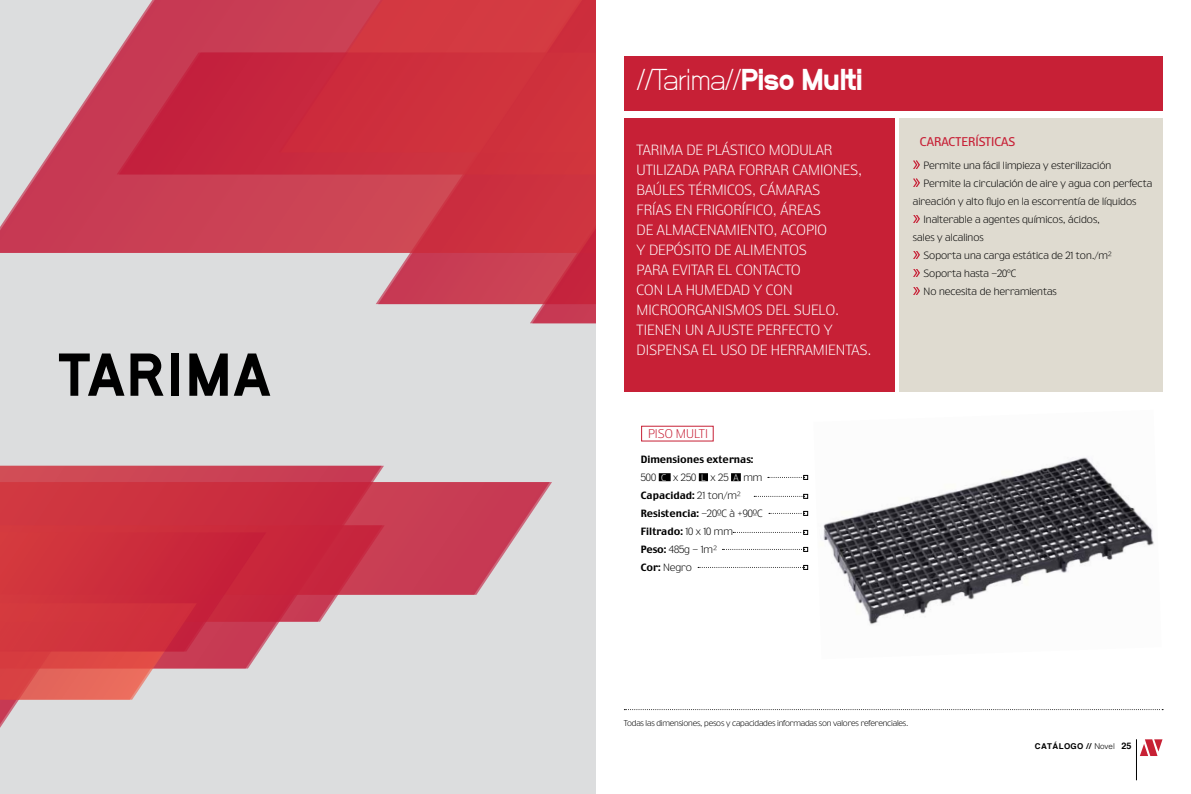
<style>
.page{position:relative;width:1191px;height:794px;background:#fff}
.page>*{position:absolute;margin:0;border:0;box-sizing:border-box;transform-origin:0 0}
.t1{font:60px "Neubau Grotesk Schwer";letter-spacing:.02em;color:#000}
.t2{font:30px "Neubau Grotesk Mager";letter-spacing:-.05em;color:#fff}
.t3{font:300 14px/20px "Truth FB";color:#fff}
.t4{font:12px "Truth FB";color:#c72036}
.t5{font:300 12px "Truth FB";color:#c72036}
.t6{font:300 10px "Truth FB";color:#000}
.t7{font:500 10px/18px "Truth FB";color:#000}
.t8{font:300 8px "Truth FB";letter-spacing:-.02em;color:#000}
.t9{font:700 8px "Helvetica";letter-spacing:.05em;color:#000}
.s1{font-family:"Neubau Grotesk Schwer"}
.s2{font-weight:300}
.s3{font-weight:300;font-size:9px;color:#fff}
.s4{font-size:9px}
</style>
<div class="page">
<hr style="left:1136px;top:739px;width:1px;height:41px;background:#000">
<svg style="left:1140px;top:739px;width:23px;height:17px"></svg>
<div style="left:0;top:0;width:595px;height:794px;background:#dcddde"></div>
<svg style="left:378px;top:253px;width:152px;height:51px;background:#ca4e62"></svg>
<svg style="left:0;top:0;width:595px;height:253px"></svg>
<svg style="left:119px;top:53px;width:476px;height:121px;background:#ca2d3f"></svg>
<svg style="left:530px;top:204px;width:65px;height:119px;background:#ca3648"></svg>
<svg style="left:0;top:466px;width:384px;height:16px;background:#cb4556"></svg>
<svg style="left:0;top:482px;width:552px;height:113px;background:#cb495b"></svg>
<svg style="left:0;top:525px;width:385px;height:203px"></svg>
<div style="left:624px;top:57px;width:538px;height:54px;background:#c72036"></div>
<div style="left:624px;top:119px;width:270px;height:273px;background:#c72036"></div>
<div style="left:899px;top:118px;width:263px;height:274px;background:#dfdbd0"></div>
<svg style="left:913px;top:161px;width:7px;height:8px"></svg>
<svg style="left:913px;top:179px;width:7px;height:8px"></svg>
<svg style="left:913px;top:215px;width:7px;height:8px"></svg>
<svg style="left:913px;top:251px;width:7px;height:8px"></svg>
<svg style="left:913px;top:269px;width:7px;height:8px"></svg>
<svg style="left:913px;top:287px;width:7px;height:8px"></svg>
<svg style="left:624px;top:709px;width:539px;height:1px"></svg>
<img style="left:823px;top:457px;width:331px;height:168px">
<div style="left:659px;top:473px;width:11px;height:8px;background:#000"></div>
<div style="left:699px;top:473px;width:9px;height:8px;background:#000"></div>
<div style="left:731px;top:473px;width:10px;height:8px;background:#000"></div>
<svg style="left:768px;top:475px;width:40px;height:5px"></svg>
<svg style="left:754px;top:494px;width:54px;height:5px"></svg>
<svg style="left:733px;top:530px;width:75px;height:5px"></svg>
<svg style="left:769px;top:511px;width:39px;height:5px"></svg>
<svg style="left:722px;top:547px;width:86px;height:5px"></svg>
<svg style="left:698px;top:565px;width:110px;height:5px"></svg>
<h1 class="t1" style="left:59px;top:340px;width:213px">TARIMA</h1>
<h2 class="t2" style="left:636px;top:62px;width:228px">//Tarima//<span class="s1">Piso Multi</span></h2>
<p class="t3" style="left:636px;top:140px;width:236px">TARIMA DE PLÁSTICO MODULAR<br>UTILIZADA PARA FORRAR CAMIONES,<br>BAÚLES TÉRMICOS, CÁMARAS<br>FRÍAS EN FRIGORÍFICO, ÁREAS<br>DE ALMACENAMIENTO, ACOPIO<br>Y DEPÓSITO DE ALIMENTOS<br>PARA EVITAR EL CONTACTO<br>CON LA HUMEDAD Y CON<br>MICROORGANISMOS DEL SUELO.<br>TIENEN UN AJUSTE PERFECTO Y<br>DISPENSA EL USO DE HERRAMIENTAS.</p>
<p class="t5" style="left:648px;top:427px;width:61px">PISO MULTI</p>
<p class="t7" style="left:641px;top:450px;width:123px">Dimensiones externas:<br><span class="s2">500</span> <span class="s3">C</span> <span class="s2">x 250</span> <span class="s3">L</span> <span class="s2">x 25</span> <span class="s3">A</span> <span class="s2">mm<br></span>Capacidad: <span class="s2">21 ton/m²<br></span>Resistencia: <span class="s2">-20ºC à +90ºC<br></span>Filtrado: <span class="s2">10 x 10 mm<br></span>Peso: <span class="s2">485g - 1m²<br></span>Cor: <span class="s2">Negro</span></p>
<p class="t4" style="left:920px;top:135px;width:97px">CARACTERÍSTICAS</p>
<p class="t6" style="left:923px;top:159px;width:189px">Permite una fácil limpieza y esterilización</p>
<p class="t6" style="left:923px;top:177px;width:230px">Permite la circulación de aire y agua con perfecta</p>
<p class="t6" style="left:913px;top:195px;width:225px">aireación y alto flujo en la escorrentía de líquidos</p>
<p class="t6" style="left:923px;top:213px;width:178px">Inalterable a agentes químicos, ácidos,</p>
<p class="t6" style="left:913px;top:231px;width:72px">sales y alcalinos</p>
<p class="t6" style="left:923px;top:249px;width:190px">Soporta una carga estática de 21 ton./m²</p>
<p class="t6" style="left:923px;top:267px;width:94px">Soporta hasta -20°C</p>
<p class="t6" style="left:923px;top:285px;width:135px">No necesita de herramientas</p>
<p class="t8" style="left:624px;top:718px;width:286px">Todas las dimensiones, pesos y capacidades informadas son valores referenciales.</p>
<p class="t9" style="left:1035px;top:741px;width:98px">CATÁLOGO // <span class="s2">Novel</span> <span class="s4">25</span></p>
</div>
